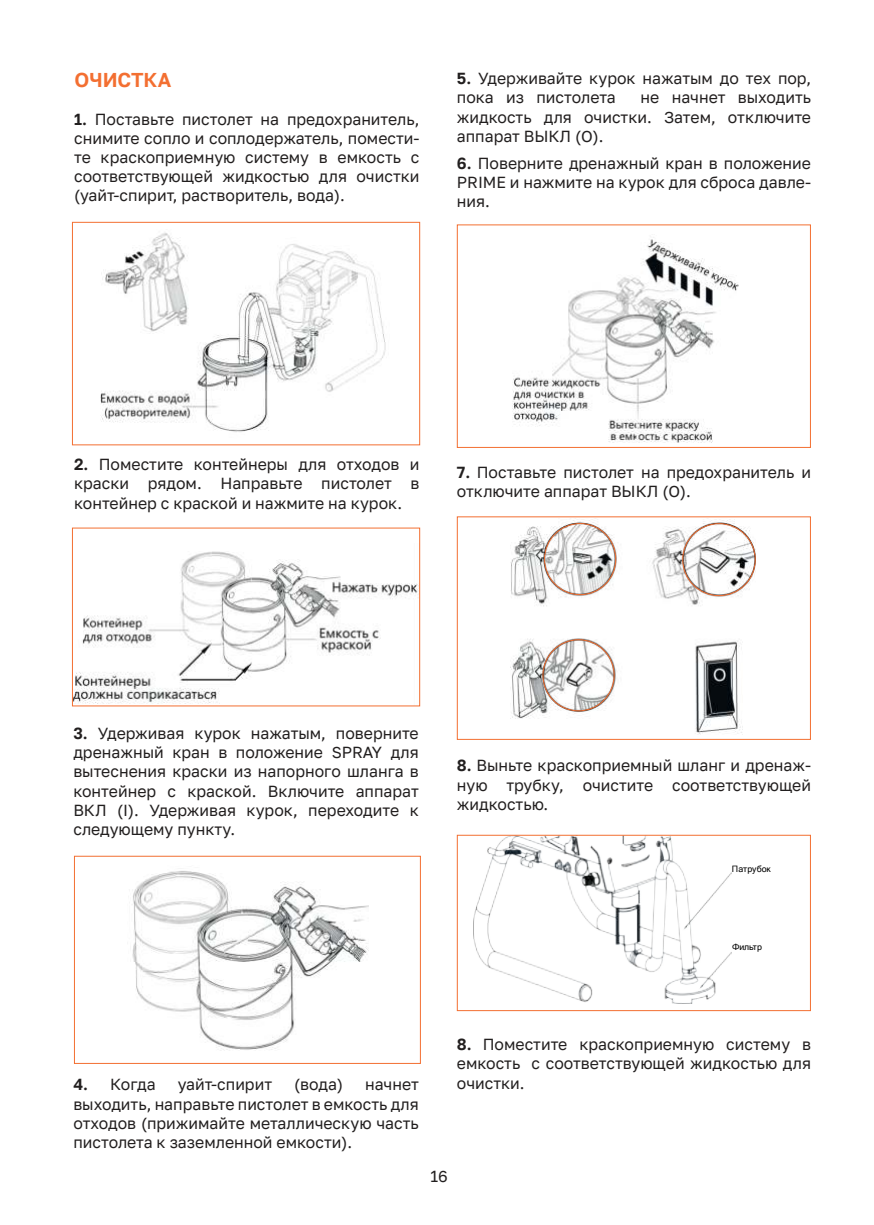
<style>
.page{position:relative;width:874px;height:1225px;background:#fff}
.page>*{position:absolute;margin:0;border:0;box-sizing:border-box;transform-origin:0 0}
.t1{font:600 20px "Golos Text";color:#f36f31}
.t2{font:16px/19.2px "Golos Text";color:#221f1f;text-align:justify}
.t3{font:8.8px "Microsoft Sans Serif";letter-spacing:-.005em;color:#000}
.s1{font-weight:600}
</style>
<div class="page">
<img style="left:132px;top:871px;width:237px;height:180px">
<div style="left:74px;top:855px;width:346px;height:209px;border:1px solid #f36f31"></div>
<img style="left:100px;top:232px;width:286px;height:200px">
<div style="left:72px;top:222px;width:348px;height:223px;border:1px solid #f36f31"></div>
<img style="left:512px;top:237px;width:226px;height:206px">
<div style="left:456px;top:224px;width:354px;height:224px;border:1px solid #f36f31"></div>
<img style="left:74px;top:551px;width:344px;height:153px">
<div style="left:72px;top:527px;width:348px;height:179px;border:1px solid #f36f31"></div>
<img style="left:510px;top:519px;width:245px;height:216px">
<div style="left:456px;top:516px;width:354px;height:224px;border:1px solid #f36f31"></div>
<img style="left:473px;top:836px;width:258px;height:167px">
<div style="left:456px;top:834px;width:354px;height:177px;border:1px solid #f36f31"></div>
<div style="left:543px;top:523px;width:73px;height:72px;border:1px solid #f36f31;border-radius:50%"></div>
<div style="left:682px;top:523px;width:73px;height:73px;border:1px solid #f36f31;border-radius:50%"></div>
<div style="left:542px;top:639px;width:72px;height:72px;border:1px solid #f36f31;border-radius:50%"></div>
<p class="t1" style="left:74px;top:68px;width:98px">ОЧИСТКА</p>
<p class="t2" style="left:74px;top:109px;width:347px"><span class="s1">1.</span> Поставьте пистолет на предохранитель, снимите сопло и соплодержатель, помести&shy;те краскоприемную систему в емкость с соответствующей жидкостью для очистки (уайт-спирит, растворитель, вода).</p>
<p class="t2" style="left:456px;top:69px;width:355px"><span class="s1">5.</span> Удерживайте курок нажатым до тех пор, пока из пистолета</p>
<p class="t2" style="left:456px;top:88px;width:355px;text-indent:183px">не начнет выходить жидкость для очистки. Затем, отключите аппарат ВЫКЛ (О).</p>
<p class="t2" style="left:456px;top:154px;width:355px"><span class="s1">6.</span> Поверните дренажный кран в положение PRIME и нажмите на курок для сброса давле&shy;ния.</p>
<p class="t2" style="left:74px;top:455px;width:347px"><span class="s1">2.</span> Поместите контейнеры для отходов и краски рядом. Направьте пистолет в контейнер с краской и нажмите на курок.</p>
<p class="t2" style="left:456px;top:462px;width:355px"><span class="s1">7.</span> Поставьте пистолет на предохранитель и отключите аппарат ВЫКЛ (О).</p>
<p class="t2" style="left:73px;top:723px;width:347px"><span class="s1">3.</span> Удерживая курок нажатым, поверните дренажный кран в положение SPRAY для вытеснения краски из напорного шланга в контейнер с краской. Включите аппарат ВКЛ (I). Удерживая курок, переходите к следующему пункту.</p>
<p class="t2" style="left:456px;top:756px;width:355px"><span class="s1">8.</span> Выньте краскоприемный шланг и дренаж&shy;ную трубку, очистите соответствующей жидкостью.</p>
<p class="t3" style="left:731px;top:863px;width:41px">Патрубок</p>
<p class="t3" style="left:731px;top:941px;width:31px">Фильтр</p>
<p class="t2" style="left:73px;top:1075px;width:84px"><span class="s1">4.</span> Когда</p>
<p class="t2" style="left:178px;top:1075px;width:96px">уайт-спирит</p>
<p class="t2" style="left:294px;top:1075px;width:50px">(вода)</p>
<p class="t2" style="left:73px;top:1075px;width:347px;text-indent:291px">начнет выходить, направьте пистолет в емкость для отходов (прижимайте металлическую часть пистолета к заземленной емкости).</p>
<p class="t2" style="left:456px;top:1034px;width:355px"><span class="s1">8.</span> Поместите краскоприемную систему в емкость с соответствующей жидкостью для очистки.</p>
<p class="t2" style="left:430px;top:1167px;width:19px">16</p>
</div>
